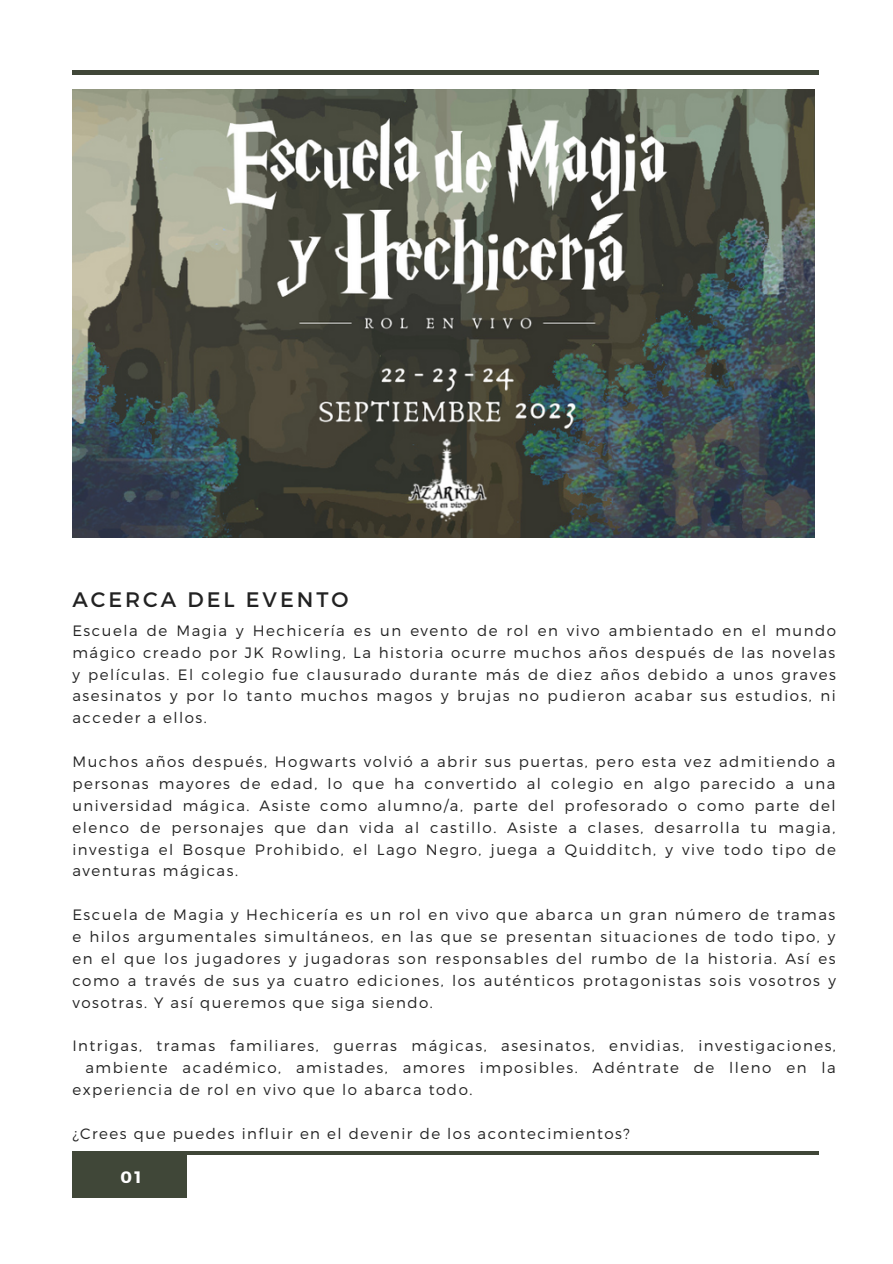
<style>
.page{position:relative;width:893px;height:1264px;background:#fff}
.page>*{position:absolute;margin:0;border:0;box-sizing:border-box;transform-origin:0 0}
.t1{font:21px "Montserrat";letter-spacing:.14em;color:#222}
.t2{font:700 16.5px "Montserrat";color:#fff}
.t3{font:300 15px/21.9px "Montserrat";letter-spacing:.1em;color:#222;text-align:justify}
</style>
<div class="page">
<hr style="left:72px;top:71px;width:747px;height:3px;background:#404738">
<img style="left:72px;top:89px;width:742px;height:449px">
<div style="left:72px;top:1151px;width:115px;height:46px;background:#404738"></div>
<hr style="left:72px;top:1151px;width:747px;height:3px;background:#404738">
<h1 class="t1" style="left:72px;top:585px;width:277px">ACERCA DEL EVENTO</h1>
<p class="t3" style="left:72px;top:619px;width:765px">Escuela de Magia y Hechicería es un evento de rol en vivo ambientado en el mundo mágico creado por JK Rowling, La historia ocurre muchos años después de las novelas y películas. El colegio fue clausurado durante más de diez años debido a unos graves asesinatos y por lo tanto muchos magos y brujas no pudieron acabar sus estudios, ni acceder a ellos.</p>
<p class="t3" style="left:72px;top:750px;width:765px">Muchos años después, Hogwarts volvió a abrir sus puertas, pero esta vez admitiendo a personas mayores de edad, lo que ha convertido al colegio en algo parecido a una universidad mágica. Asiste como alumno/a, parte del profesorado o como parte del elenco de personajes que dan vida al castillo. Asiste a clases, desarrolla tu magia, investiga el Bosque Prohibido, el Lago Negro, juega a Quidditch, y vive todo tipo de aventuras mágicas.</p>
<p class="t3" style="left:72px;top:903px;width:765px">Escuela de Magia y Hechicería es un rol en vivo que abarca un gran número de tramas e hilos argumentales simultáneos, en las que se presentan situaciones de todo tipo, y en el que los jugadores y jugadoras son responsables del rumbo de la historia. Así es como a través de sus ya cuatro ediciones, los auténticos protagonistas sois vosotros y vosotras. Y así queremos que siga siendo.</p>
<p class="t3" style="left:72px;top:1034px;width:765px">Intrigas, tramas familiares, guerras mágicas, asesinatos, envidias, investigaciones,</p>
<p class="t3" style="left:85px;top:1056px;width:751px">ambiente académico, amistades, amores imposibles. Adéntrate de lleno en la</p>
<p class="t3" style="left:72px;top:1077px;width:401px">experiencia de rol en vivo que lo abarca todo.</p>
<p class="t3" style="left:72px;top:1121px;width:559px">¿Crees que puedes influir en el devenir de los acontecimientos?</p>
<p class="t2" style="left:120px;top:1165px;width:22px">01</p>
</div>
